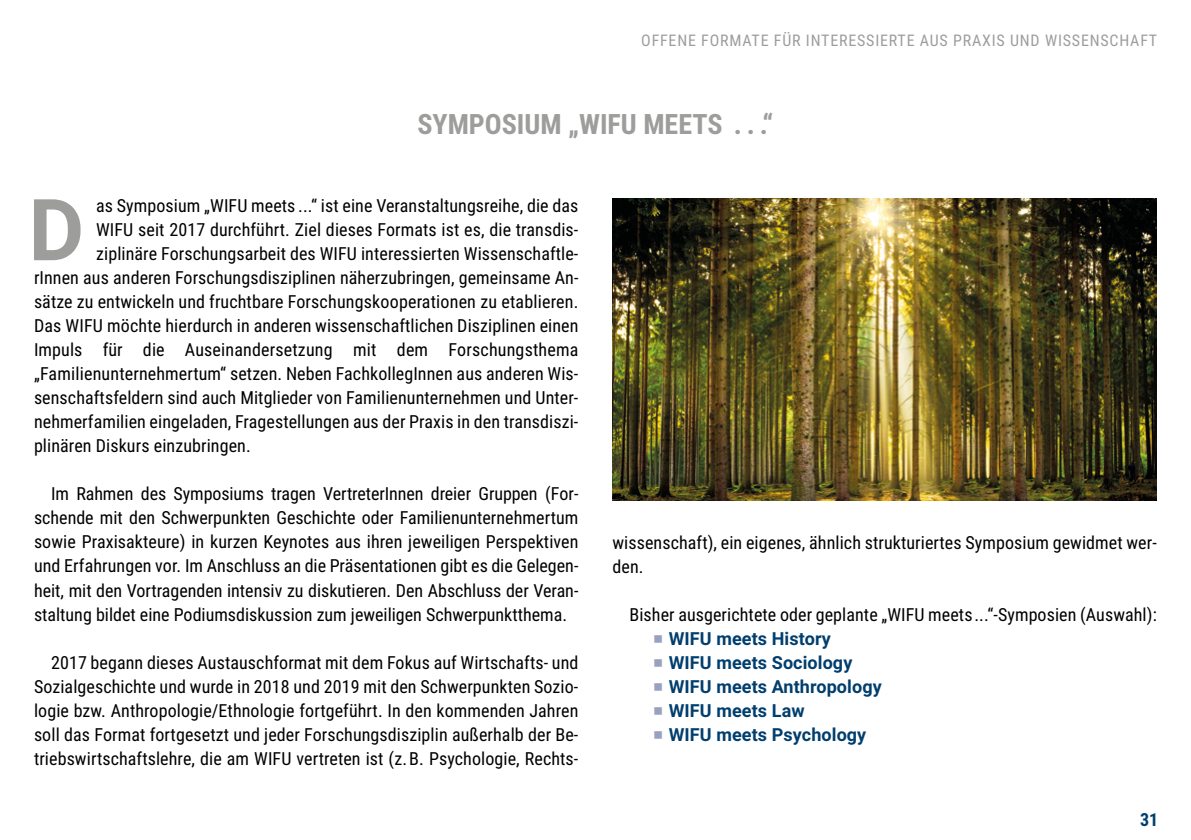
<style>
.page{position:relative;width:1191px;height:840px;background:#fff}
.page>*{position:absolute;margin:0;border:0;box-sizing:border-box;transform-origin:0 0}
.t1{font:700 85.6px "Roboto";color:#9d9d9c}
.t2{font:700 28px "Roboto Condensed";color:#9d9d9c}
.t3{font:18px/24px "Roboto Condensed";letter-spacing:.005em;color:#000;text-align:justify}
.t4{font:700 18px/24px "Roboto";letter-spacing:.005em;color:#003e6e}
.t5{font:700 18px "Roboto Condensed";color:#003e6e}
.t6{font:16px "Roboto Condensed";letter-spacing:.05em;color:#9d9d9c}
</style>
<div class="page">
<img style="left:612px;top:198px;width:544px;height:302px">
<p class="t6" style="left:641px;top:29px;width:517px">OFFENE FORMATE FÜR INTERESSIERTE AUS PRAXIS UND WISSENSCHAFT</p>
<h2 class="t2" style="left:417px;top:104px;width:357px">SYMPOSIUM „WIFU MEETS . . .“</h2>
<h1 class="t1" style="left:29px;top:170px;width:57px">D</h1>
<p class="t3" style="left:96px;top:193px;width:484px">as Symposium „WIFU meets ...“ ist eine Veranstaltungsreihe, die das</p>
<p class="t3" style="left:96px;top:217px;width:484px">WIFU seit 2017 durchführt. Ziel dieses Formats ist es, die transdis-</p>
<p class="t3" style="left:96px;top:241px;width:484px">ziplinäre Forschungsarbeit des WIFU interessierten Wissenschaftle-</p>
<p class="t3" style="left:34px;top:265px;width:546px">rInnen aus anderen Forschungsdisziplinen näherzubringen, gemeinsame An-</p>
<p class="t3" style="left:34px;top:289px;width:546px">sätze zu entwickeln und fruchtbare Forschungskooperationen zu etablieren.</p>
<p class="t3" style="left:34px;top:313px;width:546px">Das WIFU möchte hierdurch in anderen wissenschaftlichen Disziplinen einen</p>
<p class="t3" style="left:34px;top:337px;width:546px">Impuls für die Auseinandersetzung mit dem Forschungsthema</p>
<p class="t3" style="left:34px;top:361px;width:546px">„Familienunternehmertum“ setzen. Neben FachkollegInnen aus anderen Wis-</p>
<p class="t3" style="left:34px;top:385px;width:546px">senschaftsfeldern sind auch Mitglieder von Familienunternehmen und Unter-</p>
<p class="t3" style="left:34px;top:409px;width:546px">nehmerfamilien eingeladen, Fragestellungen aus der Praxis in den transdiszi-</p>
<p class="t3" style="left:34px;top:433px;width:218px">plinären Diskurs einzubringen.</p>
<p class="t3" style="left:34px;top:481px;width:546px;text-indent:17px">Im Rahmen des Symposiums tragen VertreterInnen dreier Gruppen (For&shy;schende mit den Schwerpunkten Geschichte oder Familienunternehmertum sowie Praxisakteure) in kurzen Keynotes aus ihren jeweiligen Perspektiven und Erfahrungen vor. Im Anschluss an die Präsentationen gibt es die Gelegen&shy;heit, mit den Vortragenden intensiv zu diskutieren. Den Abschluss der Veran&shy;staltung bildet eine Podiumsdiskussion zum jeweiligen Schwerpunktthema.</p>
<p class="t3" style="left:34px;top:649px;width:546px;text-indent:17px">2017 begann dieses Austauschformat mit dem Fokus auf Wirtschafts- und Sozialgeschichte und wurde in 2018 und 2019 mit den Schwerpunkten Sozio&shy;logie bzw. Anthropologie/Ethnologie fortgeführt. In den kommenden Jahren soll das Format fortgesetzt und jeder Forschungsdisziplin außerhalb der Be&shy;triebswirtschaftslehre, die am WIFU vertreten ist (z. B. Psychologie, Rechts-</p>
<p class="t3" style="left:612px;top:529px;width:546px">wissenschaft), ein eigenes, ähnlich strukturiertes Symposium gewidmet wer&shy;den.</p>
<p class="t3" style="left:629px;top:601px;width:529px">Bisher ausgerichtete oder geplante „WIFU meets ...“-Symposien (Auswahl):</p>
<p class="t4" style="left:669px;top:625px;width:214px">WIFU meets History<br>WIFU meets Sociology<br>WIFU meets Anthropology<br>WIFU meets Law<br>WIFU meets Psychology</p>
<p class="t5" style="left:1140px;top:806px;width:20px">31</p>
</div>
